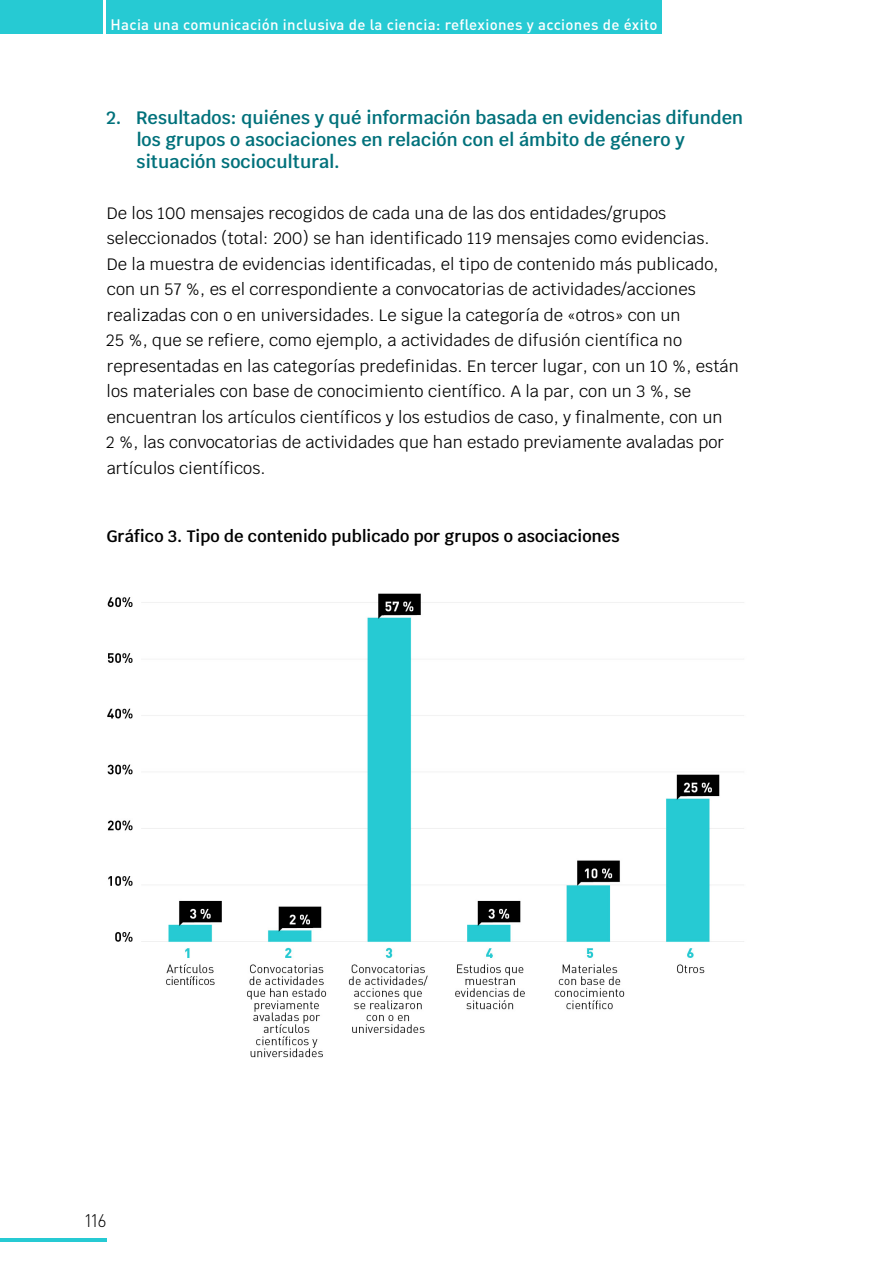
<style>
.page{position:relative;width:893px;height:1263px;background:#fff}
.page>*{position:absolute;margin:0;border:0;box-sizing:border-box;transform-origin:0 0}
.t1{font:600 18px/21.6px "Krub";letter-spacing:.005em;color:#00717b}
.t2{font:300 18px "DIN Pro";color:#000}
.t3{font:16.5px/25.5px "Krub";letter-spacing:.005em;color:#000}
.t4{font:600 16.5px "Krub";letter-spacing:.005em;color:#000}
.t5{font:500 15px "DIN Pro";letter-spacing:.02em;color:#fff}
</style>
<div class="page">
<hr style="left:0;top:1238px;width:106px;height:4px;background:#26cad3">
<div style="left:106px;top:0;width:556px;height:34px;background:#26cad3"></div>
<div style="left:0;top:0;width:103px;height:34px;background:#26cad3"></div>
<img style="left:107px;top:593px;width:637px;height:465px">
<p class="t5" style="left:111px;top:14px;width:548px">Hacia una comunicación inclusiva de la ciencia: reflexiones y acciones de éxito</p>
<h4 class="t1" style="left:137px;top:107px;width:608px;text-indent:-31px">2. Resultados: quiénes y qué información basada en evidencias difunden los grupos o asociaciones en relación con el ámbito de género y situación sociocultural.</h4>
<p class="t3" style="left:106px;top:200px;width:634px">De los 100 mensajes recogidos de cada una de las dos entidades/grupos seleccionados (total: 200) se han identificado 119 mensajes como evidencias.<br>De la muestra de evidencias identificadas, el tipo de contenido más publicado, con un 57 %, es el correspondiente a convocatorias de actividades/acciones realizadas con o en universidades. Le sigue la categoría de «otros» con un<br>25 %, que se refiere, como ejemplo, a actividades de difusión científica no representadas en las categorías predefinidas. En tercer lugar, con un 10 %, están los materiales con base de conocimiento científico. A la par, con un 3 %, se encuentran los artículos científicos y los estudios de caso, y finalmente, con un<br>2 %, las convocatorias de actividades que han estado previamente avaladas por artículos científicos.</p>
<p class="t4" style="left:106px;top:526px;width:515px">Gráfico 3. Tipo de contenido publicado por grupos o asociaciones</p>
<p class="t2" style="left:85px;top:1208px;width:23px">116</p>
</div>
